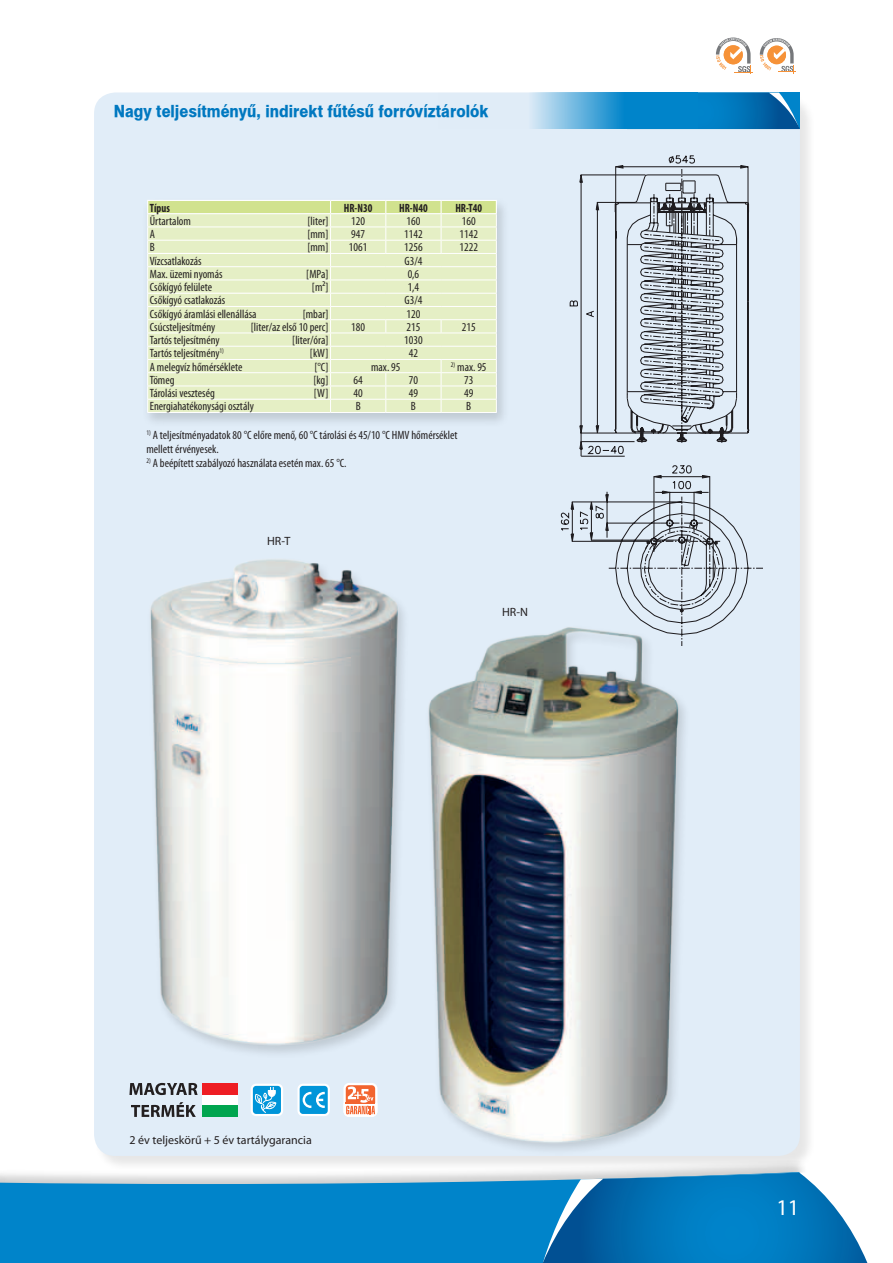
<style>
.page{position:relative;width:893px;height:1263px;background:#fff}
.page>*{position:absolute;margin:0;border:0;box-sizing:border-box;transform-origin:0 0}
.t1{font:22.5px "Myriad Pro";color:#fff}
.t2{font:16.5px "Swiss 721 Hv PFL";letter-spacing:.005em;color:#0078c0;scale:.9 1}
.t3{font:condensed 12px/14.4px "Myriad Pro";color:#231f20}
.t4{font:12px "Myriad Pro";color:#231f20}
.t5{font:700 condensed 12px "Myriad Pro";color:#231f20;scale:.91 1}
</style>
<div class="page">
<div style="left:93px;top:92px;width:723px;height:1080px;background:#000;opacity:.1"></div>
<div style="left:94px;top:92px;width:706px;height:1064px;background:#e1edf8;border-radius:21px"></div>
<svg style="left:697px;top:93px;width:103px;height:36px;background:#0875b7"></svg>
<svg style="left:438px;top:92px;width:259px;height:37px"></svg>
<svg style="left:560px;top:491px;width:202px;height:78px"></svg>
<svg style="left:614px;top:465px;width:135px;height:104px"></svg>
<svg style="left:569px;top:155px;width:181px;height:302px"></svg>
<div style="left:251px;top:1084px;width:32px;height:32px;border:2px solid #fff;border-radius:4px"></div>
<div style="left:297px;top:1084px;width:33px;height:32px;border:2px solid #fff;border-radius:4px"></div>
<img style="left:356px;top:569px;width:395px;height:589px">
<img style="left:93px;top:489px;width:377px;height:626px">
<div style="left:343px;top:1083px;width:34px;height:34px;border:2px solid #fff;border-radius:5px"></div>
<svg style="left:343px;top:1086px;width:34px;height:31px"></svg>
<svg style="left:129px;top:1083px;width:69px;height:12px"></svg>
<svg style="left:131px;top:1102px;width:65px;height:15px"></svg>
<div style="left:202px;top:1094px;width:35px;height:11px;background:#fff"></div>
<div style="left:202px;top:1083px;width:35px;height:11px;background:#ee1d23"></div>
<div style="left:202px;top:1105px;width:35px;height:12px;background:#00a54f"></div>
<div style="left:141px;top:196px;width:369px;height:232px;background:#000;opacity:.15"></div>
<hr style="left:331px;top:412px;width:55px;height:1px;background:#fff">
<hr style="left:386px;top:412px;width:55px;height:1px;background:#fff">
<hr style="left:441px;top:412px;width:56px;height:1px;background:#fff">
<hr style="left:147px;top:412px;width:184px;height:1px;background:#fff">
<svg style="left:147px;top:200px;width:350px;height:212px;background:#e6efc6"></svg>
<div style="left:0;top:1158px;width:807px;height:105px;background:#000;opacity:.2"></div>
<svg style="left:0;top:1174px;width:539px;height:89px;background:#168dcc"></svg>
<svg style="left:539px;top:1171px;width:329px;height:92px;background:#2486c0"></svg>
<svg style="left:760px;top:38px;width:36px;height:35px"></svg>
<svg style="left:716px;top:38px;width:37px;height:36px"></svg>
<h2 class="t2" style="left:114px;top:100px;width:418px">Nagy teljesítményû, indirekt fûtésû forróvíztárolók</h2>
<p class="t5" style="left:150px;top:200px;width:24px">Típus</p>
<p class="t5" style="left:344px;top:200px;width:33px">HR-N30</p>
<p class="t5" style="left:399px;top:200px;width:33px">HR-N40</p>
<p class="t5" style="left:455px;top:200px;width:31px">HR-T40</p>
<p class="t3" style="left:150px;top:214px;width:43px">Űrtartalom</p>
<p class="t3" style="left:308px;top:214px;width:22px">[liter]</p>
<p class="t3" style="left:351px;top:213px;width:15px">120</p>
<p class="t3" style="left:406px;top:213px;width:15px">160</p>
<p class="t3" style="left:462px;top:213px;width:15px">160</p>
<p class="t3" style="left:150px;top:227px;width:7px">A</p>
<p class="t3" style="left:307px;top:227px;width:22px">[mm]</p>
<p class="t3" style="left:351px;top:227px;width:15px">947</p>
<p class="t3" style="left:404px;top:227px;width:20px">1142</p>
<p class="t3" style="left:459px;top:227px;width:20px">1142</p>
<p class="t3" style="left:150px;top:240px;width:6px">B</p>
<p class="t3" style="left:307px;top:240px;width:22px">[mm]</p>
<p class="t3" style="left:349px;top:240px;width:20px">1061</p>
<p class="t3" style="left:404px;top:240px;width:20px">1256</p>
<p class="t3" style="left:459px;top:240px;width:20px">1222</p>
<p class="t3" style="left:150px;top:253px;width:53px">Vízcsatlakozás</p>
<p class="t3" style="left:405px;top:253px;width:19px">G3/4</p>
<p class="t3" style="left:150px;top:266px;width:74px">Max. üzemi nyomás</p>
<p class="t3" style="left:306px;top:266px;width:24px">[MPa]</p>
<p class="t3" style="left:408px;top:266px;width:13px">0,6</p>
<p class="t3" style="left:150px;top:280px;width:64px">Csőkígyó felülete</p>
<p class="t3" style="left:312px;top:280px;width:18px">[m²]</p>
<p class="t3" style="left:408px;top:280px;width:13px">1,4</p>
<p class="t3" style="left:150px;top:293px;width:77px">Csőkígyó csatlakozás</p>
<p class="t3" style="left:405px;top:293px;width:19px">G3/4</p>
<p class="t3" style="left:150px;top:306px;width:108px">Csőkígyó áramlási ellenállása</p>
<p class="t3" style="left:303px;top:306px;width:27px">[mbar]</p>
<p class="t3" style="left:406px;top:306px;width:15px">120</p>
<p class="t3" style="left:150px;top:319px;width:67px">Csúcsteljesítmény</p>
<p class="t3" style="left:251px;top:319px;width:79px">[liter/az első 10 perc]</p>
<p class="t3" style="left:351px;top:319px;width:15px">180</p>
<p class="t3" style="left:406px;top:319px;width:15px">215</p>
<p class="t3" style="left:462px;top:319px;width:15px">215</p>
<p class="t3" style="left:150px;top:333px;width:71px">Tartós teljesítmény</p>
<p class="t3" style="left:292px;top:333px;width:38px">[liter/óra]</p>
<p class="t3" style="left:404px;top:333px;width:20px">1030</p>
<p class="t3" style="left:150px;top:346px;width:76px">Tartós teljesítmény<sup>1)</sup></p>
<p class="t3" style="left:310px;top:346px;width:20px">[kW]</p>
<p class="t3" style="left:409px;top:346px;width:11px">42</p>
<p class="t3" style="left:150px;top:359px;width:94px">A melegvíz hőmérséklete</p>
<p class="t3" style="left:314px;top:359px;width:15px">[°C]</p>
<p class="t3" style="left:371px;top:359px;width:31px">max. 95</p>
<p class="t3" style="left:451px;top:359px;width:37px"><sup>2)</sup> max. 95</p>
<p class="t3" style="left:150px;top:372px;width:26px">Tömeg</p>
<p class="t3" style="left:313px;top:372px;width:16px">[kg]</p>
<p class="t3" style="left:354px;top:372px;width:11px">64</p>
<p class="t3" style="left:409px;top:372px;width:11px">70</p>
<p class="t3" style="left:464px;top:372px;width:11px">73</p>
<p class="t3" style="left:150px;top:386px;width:67px">Tárolási veszteség</p>
<p class="t3" style="left:314px;top:386px;width:16px">[W]</p>
<p class="t3" style="left:354px;top:386px;width:11px">40</p>
<p class="t3" style="left:409px;top:386px;width:11px">49</p>
<p class="t3" style="left:464px;top:386px;width:11px">49</p>
<p class="t3" style="left:150px;top:399px;width:106px">Energiahatékonysági osztály</p>
<p class="t3" style="left:356px;top:399px;width:6px">B</p>
<p class="t3" style="left:411px;top:399px;width:6px">B</p>
<p class="t3" style="left:466px;top:399px;width:6px">B</p>
<p class="t3" style="left:146px;top:427px;width:312px"><sup>1)</sup> A teljesítményadatok 80 °C előre menő, 60 °C tárolási és 45/10 °C HMV hőmérséklet mellett érvényesek.</p>
<p class="t3" style="left:146px;top:456px;width:202px"><sup>2)</sup> A beépített szabályozó használata esetén max. 65 °C.</p>
<p class="t4" style="left:267px;top:534px;width:25px">HR-T</p>
<p class="t4" style="left:502px;top:605px;width:27px">HR-N</p>
<p class="t4" style="left:129px;top:1132px;width:184px">2 év teljeskörű + 5 év tartálygarancia</p>
<h1 class="t1" style="left:776px;top:1193px;width:25px">11</h1>
</div>
